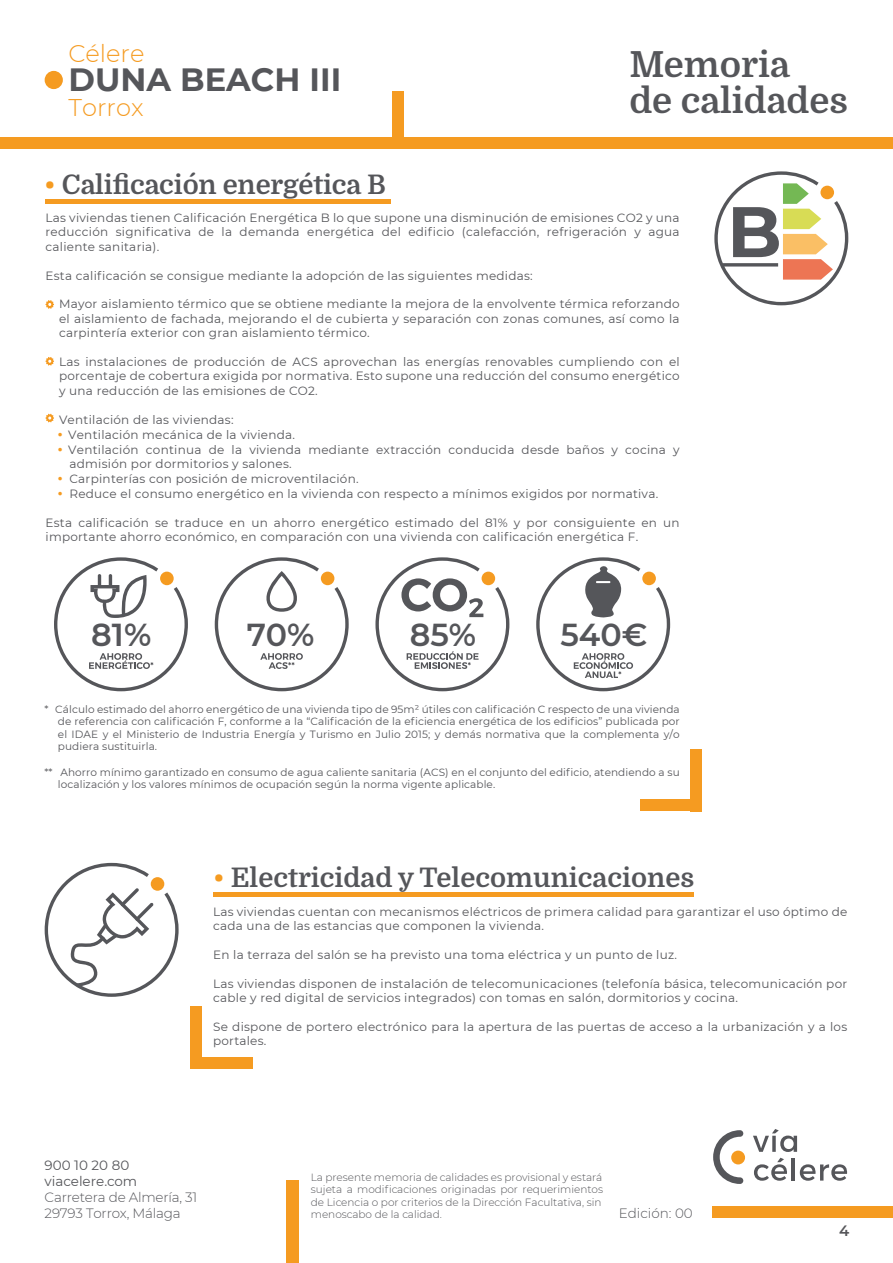
<style>
.page{position:relative;width:893px;height:1263px;background:#fff}
.page>*{position:absolute;margin:0;border:0;box-sizing:border-box;transform-origin:0 0}
.t1{font:700 36px/36px "Domine";color:#55565a}
.t2{font:700 32.1px "Montserrat";color:#55565a}
.t3{font:600 31.65px "Montserrat";color:#55565a}
.t4{font:700 27px "Domine";color:#55565a}
.t5{font:300 24.15px "Montserrat";color:#f59b21}
.t6{font:600 15px "Montserrat";color:#55565a}
.t7{font:300 13.5px/16.2px "Montserrat";letter-spacing:-.015em;color:#55565a}
.t8{font:13.5px/16.2px "Montserrat";color:#55565a}
.t9{font:12px/14.4px "Montserrat";letter-spacing:.02em;color:#55565a}
.t10{font:10.5px/12.6px "Montserrat";letter-spacing:.01em;color:#55565a;text-align:justify}
.t11{font:300 10.5px/12.6px "Montserrat";color:#55565a}
.s1{color:#f59b21}
</style>
<div class="page">
<svg style="left:753px;top:1129px;width:44px;height:23px"></svg>
<svg style="left:754px;top:1158px;width:33px;height:23px"></svg>
<hr style="left:792px;top:1158px;width:3px;height:22px;background:#55565a">
<svg style="left:800px;top:1164px;width:47px;height:17px"></svg>
<div style="left:731px;top:1150px;width:14px;height:14px;background:#f59b21;border-radius:50%"></div>
<svg style="left:713px;top:1130px;width:30px;height:54px"></svg>
<div style="left:0;top:137px;width:893px;height:12px;background:#f59b21"></div>
<div style="left:712px;top:1206px;width:181px;height:12px;background:#f59b21"></div>
<div style="left:392px;top:92px;width:12px;height:46px;background:#f59b21"></div>
<div style="left:287px;top:1181px;width:12px;height:82px;background:#f59b21"></div>
<hr style="left:45px;top:200px;width:345px;height:4px;background:#f59b21">
<div style="left:640px;top:799px;width:62px;height:12px;background:#f59b21"></div>
<div style="left:690px;top:749px;width:12px;height:62px;background:#f59b21"></div>
<svg style="left:54px;top:557px;width:134px;height:134px"></svg>
<svg style="left:375px;top:557px;width:135px;height:134px"></svg>
<svg style="left:536px;top:557px;width:134px;height:134px"></svg>
<svg style="left:215px;top:557px;width:134px;height:134px"></svg>
<div style="left:213px;top:892px;width:481px;height:5px;background:#f59b21"></div>
<div style="left:190px;top:1007px;width:12px;height:62px;background:#f59b21"></div>
<div style="left:190px;top:1057px;width:62px;height:12px;background:#f59b21"></div>
<svg style="left:44px;top:863px;width:135px;height:134px"></svg>
<svg style="left:714px;top:171px;width:134px;height:134px"></svg>
<div style="left:45px;top:71px;width:18px;height:18px;background:#f59b21;border-radius:50%"></div>
<svg style="left:46px;top:300px;width:8px;height:9px"></svg>
<svg style="left:46px;top:357px;width:8px;height:9px"></svg>
<svg style="left:46px;top:414px;width:8px;height:8px"></svg>
<h3 class="t5" style="left:69px;top:37px;width:77px">Célere</h3>
<h2 class="t2" style="left:69px;top:57px;width:274px">DUNA BEACH III</h2>
<h3 class="t5" style="left:69px;top:91px;width:76px">Torrox</h3>
<h3 class="t4" style="left:45px;top:170px;width:343px"><span class="s1">•</span> Calificación energética B</h3>
<h1 class="t1" style="left:629px;top:47px;width:220px">Memoria<br>de calidades</h1>
<p class="t9" style="left:46px;top:210px;width:636px;text-align:justify">Las viviendas tienen Calificación Energética B lo que supone una disminución de emisiones CO2 y una reducción significativa de la demanda energética del edificio (calefacción, refrigeración y agua caliente sanitaria).</p>
<p class="t9" style="left:46px;top:268px;width:489px">Esta calificación se consigue mediante la adopción de las siguientes medidas:</p>
<p class="t9" style="left:59px;top:296px;width:622px;text-align:justify">Mayor aislamiento térmico que se obtiene mediante la mejora de la envolvente térmica reforzando el aislamiento de fachada, mejorando el de cubierta y separación con zonas comunes, así como la carpintería exterior con gran aislamiento térmico.</p>
<p class="t9" style="left:59px;top:354px;width:622px;text-align:justify">Las instalaciones de producción de ACS aprovechan las energías renovables cumpliendo con el porcentaje de cobertura exigida por normativa. Esto supone una reducción del consumo energético y una reducción de las emisiones de CO2.</p>
<p class="t9" style="left:59px;top:412px;width:176px">Ventilación de las viviendas:</p>
<p class="t9" style="left:58px;top:427px;width:239px"><span class="s1">•</span> Ventilación mecánica de la vivienda.</p>
<p class="t9" style="left:70px;top:442px;width:612px;text-indent:-12px"><span class="s1">•</span> Ventilación continua de la vivienda mediante extracción conducida desde baños y cocina y admisión por dormitorios y salones.</p>
<p class="t9" style="left:58px;top:471px;width:303px"><span class="s1">•</span> Carpinterías con posición de microventilación.</p>
<p class="t9" style="left:58px;top:486px;width:602px"><span class="s1">•</span> Reduce el consumo energético en la vivienda con respecto a mínimos exigidos por normativa.</p>
<p class="t9" style="left:46px;top:515px;width:636px">Esta calificación se traduce en un ahorro energético estimado del 81% y por consiguiente en un importante ahorro económico, en comparación con una vivienda con calificación energética F.</p>
<h3 class="t3" style="left:91px;top:612px;width:62px">81%</h3>
<h3 class="t3" style="left:247px;top:612px;width:69px">70%</h3>
<h3 class="t3" style="left:410px;top:612px;width:68px">85%</h3>
<h3 class="t3" style="left:560px;top:612px;width:89px">540€</h3>
<p class="t10" style="left:58px;top:702px;width:623px;text-indent:-14px">* Cálculo estimado del ahorro energético de una vivienda tipo de 95m² útiles con calificación C respecto de una vivienda de referencia con calificación F, conforme a la “Calificación de la eficiencia energética de los edificios” publicada por el IDAE y el Ministerio de Industria Energía y Turismo en Julio 2015; y demás normativa que la complementa y/o pudiera sustituirla.</p>
<p class="t10" style="left:58px;top:765px;width:623px;text-indent:-13px">** Ahorro mínimo garantizado en consumo de agua caliente sanitaria (ACS) en el conjunto del edificio, atendiendo a su localización y los valores mínimos de ocupación según la norma vigente aplicable.</p>
<h3 class="t4" style="left:213px;top:863px;width:482px"><span class="s1">•</span> Electricidad y Telecomunicaciones</h3>
<p class="t9" style="left:213px;top:904px;width:636px">Las viviendas cuentan con mecanismos eléctricos de primera calidad para garantizar el uso óptimo de cada una de las estancias que componen la vivienda.</p>
<p class="t9" style="left:213px;top:947px;width:465px">En la terraza del salón se ha previsto una toma eléctrica y un punto de luz.</p>
<p class="t9" style="left:213px;top:976px;width:636px">Las viviendas disponen de instalación de telecomunicaciones (telefonía básica, telecomunicación por cable y red digital de servicios integrados) con tomas en salón, dormitorios y cocina.</p>
<p class="t9" style="left:213px;top:1019px;width:636px">Se dispone de portero electrónico para la apertura de las puertas de acceso a la urbanización y a los portales.</p>
<p class="t8" style="left:45px;top:1156px;width:94px">900 10 20 80 viacelere.com</p>
<p class="t7" style="left:45px;top:1189px;width:154px">Carretera de Almería, 31<br>29793 Torrox, Málaga</p>
<p class="t11" style="left:311px;top:1170px;width:294px">La presente memoria de calidades es provisional y estará sujeta a modificaciones originadas por requerimientos de Licencia o por criterios de la Dirección Facultativa, sin menoscabo de la calidad.</p>
<p class="t7" style="left:619px;top:1205px;width:76px">Edición: 00</p>
<p class="t6" style="left:839px;top:1220px;width:12px">4</p>
</div>
